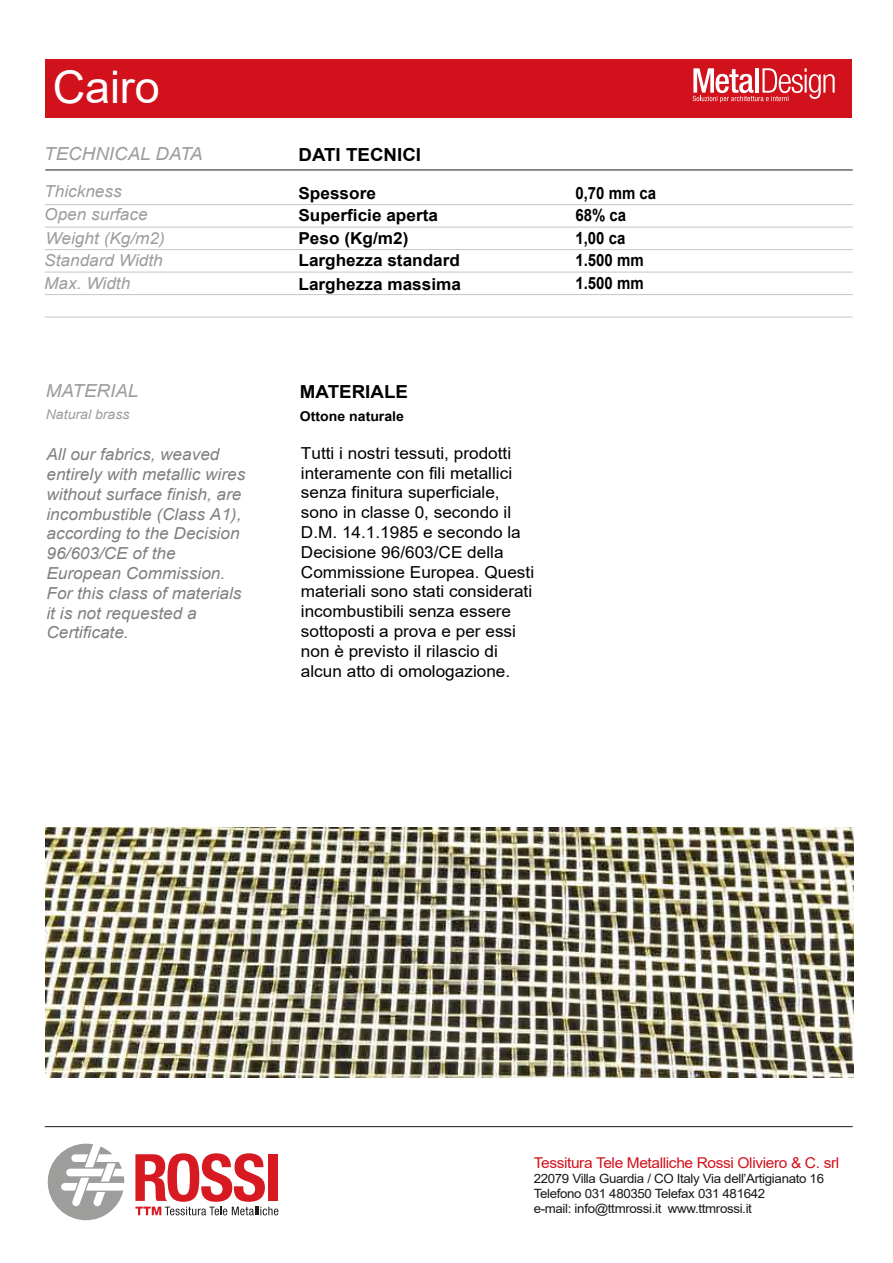
<style>
.page{position:relative;width:893px;height:1263px;background:#fff}
.page>*{position:absolute;margin:0;border:0;box-sizing:border-box;transform-origin:0 0}
.t1{font:45px "Arial";letter-spacing:-.005em;color:#fff}
.t2{font:italic 18px "Arial";color:#9d9d9c;scale:1.04 1}
.t3{font:700 18px "Arial";color:#000;scale:1.04 1}
.t4{font:700 16.8px/22.5px "Arial";color:#000;scale:.89 1}
.t5{font:16.5px/19.8px "Arial";color:#000;scale:1.04 1}
.t6{font:italic 16.5px/19.8px "Arial";color:#808081;scale:1.04 1}
.t7{font:700 16.5px/22.5px "Arial";color:#000;scale:1.04 1}
.t8{font:italic 16.5px/22.5px "Arial";color:#9d9d9c;scale:1.04 1}
.t9{font:14.85px "Arial";letter-spacing:-.025em;color:#d1121d;scale:1.04 1}
.t10{font:700 13.5px "Arial";color:#000;scale:1.04 1}
.t11{font:italic 13.5px "Arial";color:#9d9d9c;scale:1.04 1}
.t12{font:12.75px/15.3px "Arial";letter-spacing:-.025em;color:#1a171b;scale:1.04 1}
</style>
<div class="page">
<hr style="left:45px;top:170px;width:808px;height:1px;background:#1a171b">
<hr style="left:45px;top:1126px;width:808px;height:1px;background:#1a171b">
<div style="left:45px;top:59px;width:807px;height:59px;background:#d1121d"></div>
<svg style="left:693px;top:68px;width:142px;height:34px"></svg>
<svg style="left:48px;top:1144px;width:76px;height:76px"></svg>
<svg style="left:135px;top:1153px;width:143px;height:62px"></svg>
<hr style="left:45px;top:227px;width:808px;height:1px;background:#c6c6c6">
<hr style="left:45px;top:204px;width:808px;height:1px;background:#c6c6c6">
<hr style="left:45px;top:249px;width:808px;height:1px;background:#c6c6c6">
<hr style="left:45px;top:272px;width:808px;height:1px;background:#c6c6c6">
<hr style="left:45px;top:294px;width:808px;height:1px;background:#c6c6c6">
<hr style="left:45px;top:317px;width:808px;height:1px;background:#c6c6c6">
<img style="left:46px;top:827px;width:807px;height:251px">
<h1 class="t1" style="left:53px;top:56px;width:108px">Cairo</h1>
<p class="t2" style="left:44px;top:142px;width:154px">TECHNICAL DATA</p>
<p class="t8" style="left:44px;top:181px;width:101px">Thickness<br>Open surface</p>
<p class="t8" style="left:44px;top:227px;width:117px;text-align:justify">Weight (Kg/m2)<br>Standard Width Max. Width</p>
<p class="t3" style="left:298px;top:142px;width:119px">DATI TECNICI</p>
<p class="t7" style="left:298px;top:182px;width:157px">Spessore<br>Superficie aperta<br>Peso (Kg/m2)<br>Larghezza standard</p>
<p class="t7" style="left:298px;top:274px;width:158px">Larghezza massima</p>
<p class="t2" style="left:46px;top:379px;width:90px">MATERIAL</p>
<p class="t11" style="left:46px;top:406px;width:82px">Natural brass</p>
<p class="t6" style="left:46px;top:445px;width:193px">All our fabrics, weaved entirely with metallic wires without surface finish, are incombustible (Class A1), according to the Decision<br>96/603/CE of the<br>European Commission.<br>For this class of materials it is not requested a<br>Certificate.</p>
<p class="t5" style="left:301px;top:443px;width:226px">Tutti i nostri tessuti, prodotti interamente con fili metallici senza finitura superficiale, sono in classe 0, secondo il<br>D.M. 14.1.1985 e secondo la<br>Decisione 96/603/CE della<br>Commissione Europea. Questi materiali sono stati considerati incombustibili senza essere sottoposti a prova e per essi non è previsto il rilascio di alcun atto di omologazione.</p>
<p class="t3" style="left:300px;top:379px;width:105px">MATERIALE</p>
<p class="t10" style="left:300px;top:407px;width:101px">Ottone naturale</p>
<p class="t4" style="left:575px;top:182px;width:92px">0,70 mm ca<br>68% ca<br>1,00 ca<br>1.500 mm<br>1.500 mm</p>
<p class="t9" style="left:534px;top:1152px;width:295px">Tessitura Tele Metalliche Rossi Oliviero &amp; C. srl</p>
<p class="t12" style="left:534px;top:1171px;width:281px">22079 Villa Guardia / CO Italy Via dell’Artigianato 16<br>Telefono 031 480350 Telefax 031 481642<br>e-mail: info@ttmrossi.it www.ttmrossi.it</p>
</div>
